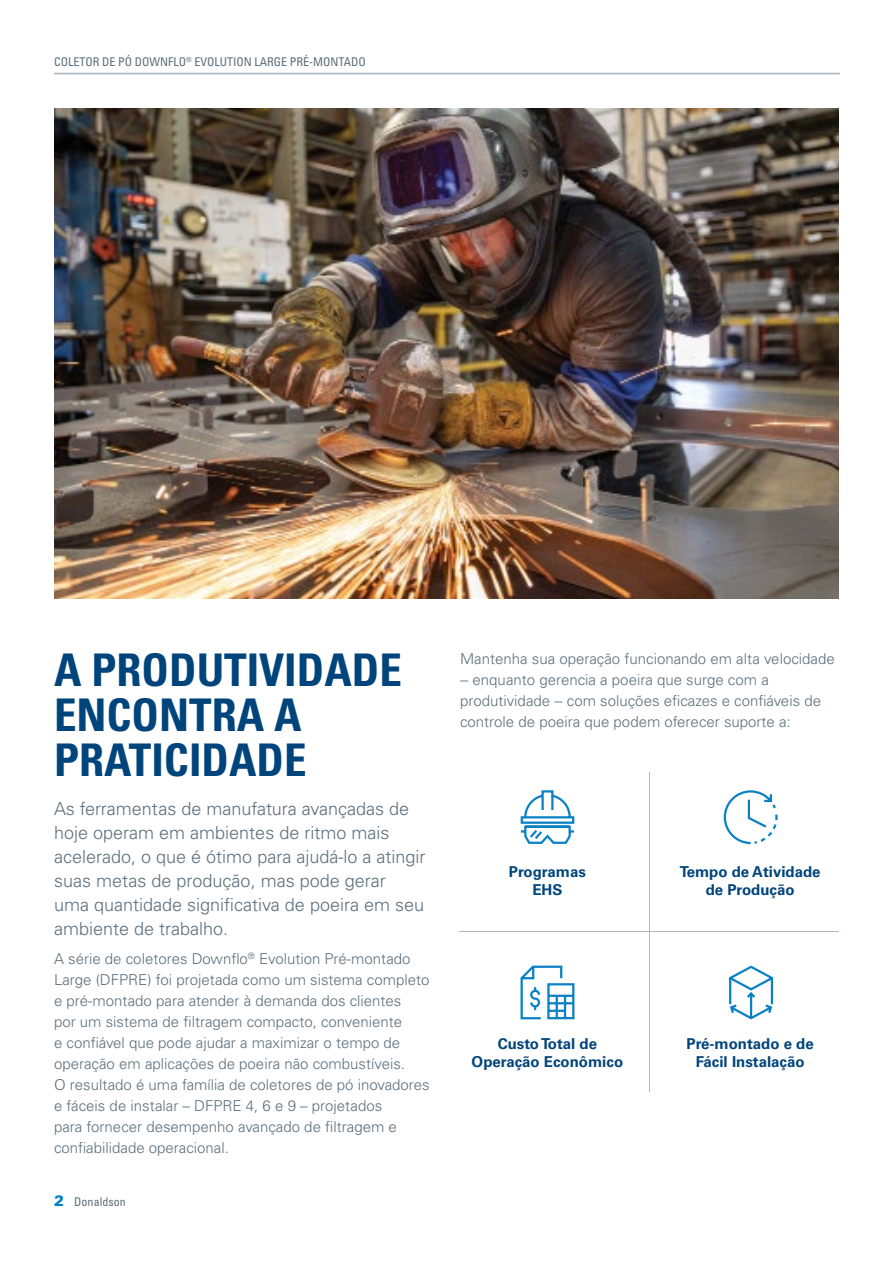
<style>
.page{position:relative;width:894px;height:1263px;background:#fff}
.page>*{position:absolute;margin:0;border:0;box-sizing:border-box;transform-origin:0 0}
.t1{font:700 condensed 45px/45px "Univers LT Std";color:#00447c}
.t2{font:300 18px/24px "Univers LT Std";color:#5c6f7c}
.t3{font:300 15px/21px "Univers LT Std";color:#5c6f7c}
.t4{font:700 15px/18px "Univers LT Std";color:#00447c;text-align:center}
.t5{font:condensed 12px "Univers LT Std";color:#5c6f7c}
.s1{font-weight:900;font-stretch:normal;font-size:15px;color:#0081c6}
</style>
<div class="page">
<hr style="left:54px;top:73px;width:785px;height:1px;background:#adb8bf">
<img style="left:54px;top:108px;width:784px;height:490px">
<hr style="left:459px;top:931px;width:379px;height:1px;background:#acb9c0">
<hr style="left:649px;top:772px;width:1px;height:319px;background:#acb9c0">
<svg style="left:520px;top:790px;width:254px;height:230px"></svg>
<svg style="left:751px;top:802px;width:27px;height:43px"></svg>
<p class="t5" style="left:54px;top:54px;width:313px">COLETOR DE PÓ DOWNFLO<sup>®</sup> EVOLUTION LARGE PRÉ-MONTADO</p>
<h1 class="t1" style="left:54px;top:647px;width:349px">A PRODUTIVIDADE<br>ENCONTRA A<br>PRATICIDADE</h1>
<p class="t2" style="left:54px;top:796px;width:373px">As ferramentas de manufatura avançadas de hoje operam em ambientes de ritmo mais acelerado, o que é ótimo para ajudá-lo a atingir suas metas de produção, mas pode gerar<br>uma quantidade significativa de poeira em seu ambiente de trabalho.</p>
<p class="t3" style="left:54px;top:948px;width:377px">A série de coletores Downflo<sup>®</sup> Evolution Pré-montado Large (DFPRE) foi projetada como um sistema completo e pré-montado para atender à demanda dos clientes<br>por um sistema de filtragem compacto, conveniente<br>e confiável que pode ajudar a maximizar o tempo de operação em aplicações de poeira não combustíveis.<br>O resultado é uma família de coletores de pó inovadores e fáceis de instalar – DFPRE 4, 6 e 9 – projetados<br>para fornecer desempenho avançado de filtragem e confiabilidade operacional.</p>
<p class="t5" style="left:54px;top:1193px;width:73px"><span class="s1">2</span> Donaldson</p>
<p class="t3" style="left:460px;top:648px;width:376px">Mantenha sua operação funcionando em alta velocidade -- enquanto gerencia a poeira que surge com a produtividade -- com soluções eficazes e confiáveis de controle de poeira que podem oferecer suporte a:</p>
<p class="t4" style="left:508px;top:862px;width:78px">Programas<br>EHS</p>
<p class="t4" style="left:679px;top:862px;width:142px">Tempo de Atividade de Produção</p>
<p class="t4" style="left:471px;top:1035px;width:153px">Custo Total de<br>Operação Econômico</p>
<p class="t4" style="left:686px;top:1035px;width:129px">Pré-montado e de<br>Fácil Instalação</p>
</div>
